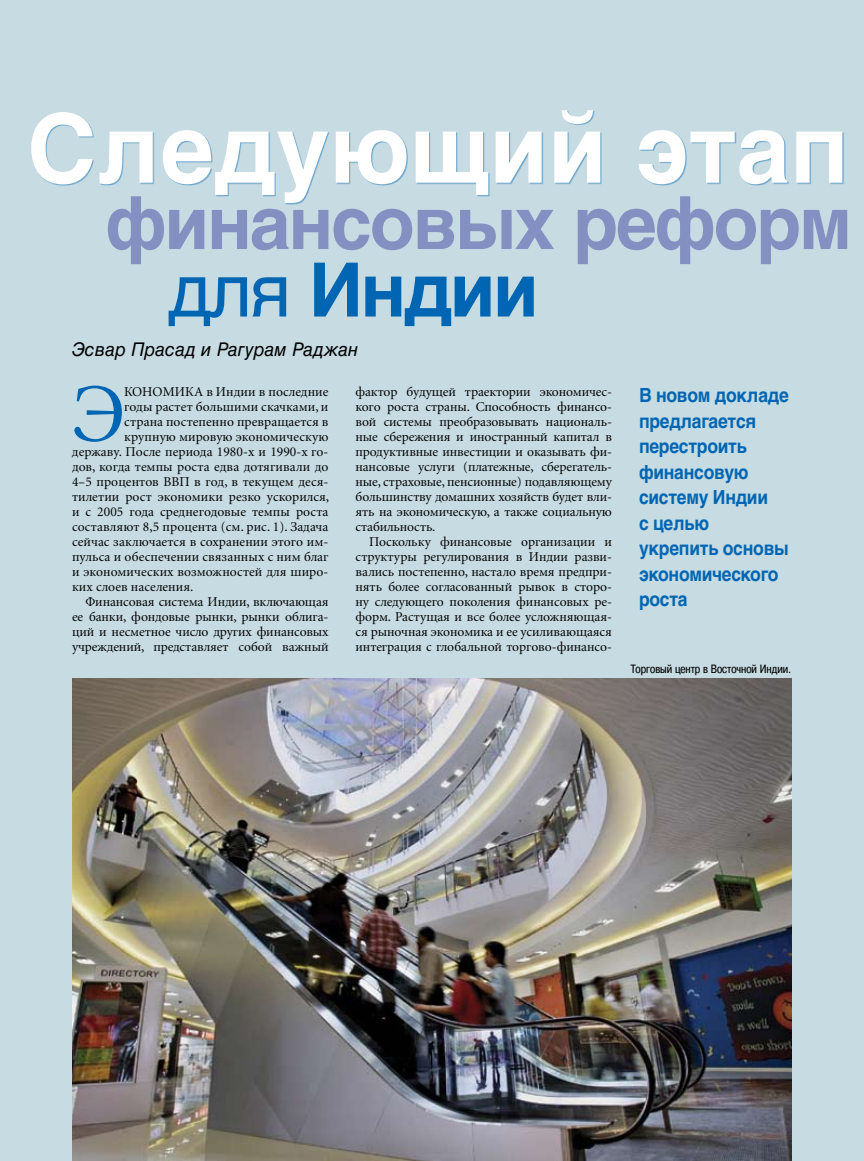
<style>
.page{position:relative;width:864px;height:1161px;background:#c6dbe2}
.page>*{position:absolute;margin:0;border:0;box-sizing:border-box;transform-origin:0 0}
.t1{font:700 96px "Helvetica Cyr";color:#fff}
.t2{font:82.8px "Minion Cyr";color:#0066b3}
.t3{font:700 75px "Helvetica Cyr";letter-spacing:-.035em;color:#0066b3}
.t4{font:700 73.5px "Helvetica Cyr";letter-spacing:-.03em;color:#8590c2}
.t5{font:700 19.5px/25.5px "Helvetica Cyr";letter-spacing:-.015em;color:#0066b3;scale:.9 1}
.t6{font:18.9px "Helvetica Cyr Inclined";color:#000;scale:.95 1}
.t7{font:13.5px/15px "Minion Cyr";letter-spacing:.005em;color:#000;text-align:justify}
.t8{font:12px "Pragmatica Cond C";color:#000}
.s1{font-family:"Helvetica Cyr Upright";font-weight:400}
</style>
<div class="page">
<div style="left:16px;top:94px;width:848px;height:133px;background:#0066b3;opacity:.45"></div>
<img style="left:72px;top:678px;width:720px;height:483px">
<h1 class="t1" style="left:27px;top:94px;width:823px">Следующий этап</h1>
<h3 class="t4" style="left:105px;top:181px;width:748px">финансовых реформ</h3>
<h3 class="t3" style="left:166px;top:247px;width:374px"><span class="s1">для</span> Индии</h3>
<h3 class="t6" style="left:72px;top:339px;width:303px">Эсвар Прасад и Рагурам Раджан</h3>
<h2 class="t2" style="left:72px;top:365px;width:55px">Э</h2>
<p class="t7" style="left:124px;top:384px;width:206px">КОНОМИКА в Индии в последние</p>
<p class="t7" style="left:124px;top:399px;width:206px">годы растет большими скачками, и</p>
<p class="t7" style="left:124px;top:414px;width:206px">страна постепенно превращается в</p>
<p class="t7" style="left:124px;top:429px;width:206px">крупную мировую экономическую</p>
<p class="t7" style="left:72px;top:444px;width:258px">державу. После периода 1980-х и 1990-х го-</p>
<p class="t7" style="left:72px;top:459px;width:258px">дов, когда темпы роста едва дотягивали до</p>
<p class="t7" style="left:72px;top:474px;width:258px">4–5 процентов ВВП в год, в текущем деся-</p>
<p class="t7" style="left:72px;top:489px;width:259px">тилетии рост экономики резко ускорился,</p>
<p class="t7" style="left:72px;top:504px;width:258px">и с 2005 года среднегодовые темпы роста</p>
<p class="t7" style="left:72px;top:519px;width:258px">составляют 8,5 процента (см. рис. 1). Задача</p>
<p class="t7" style="left:72px;top:534px;width:258px">сейчас заключается в сохранении этого им-</p>
<p class="t7" style="left:72px;top:549px;width:258px">пульса и обеспечении связанных с ним благ</p>
<p class="t7" style="left:72px;top:564px;width:258px">и экономических возможностей для широ-</p>
<p class="t7" style="left:72px;top:579px;width:121px">ких слоев населения.-</p>
<p class="t7" style="left:86px;top:594px;width:245px">Финансовая система Индии, включающая</p>
<p class="t7" style="left:72px;top:609px;width:258px">ее банки, фондовые рынки, рынки облига-</p>
<p class="t7" style="left:72px;top:624px;width:258px">ций и несметное число других финансовых</p>
<p class="t7" style="left:72px;top:639px;width:258px">учреждений, представляет собой важный</p>
<p class="t7" style="left:356px;top:384px;width:258px">фактор будущей траектории экономичес&shy;кого роста страны. Способность финансо&shy;вой системы преобразовывать националь&shy;ные сбережения и иностранный капитал в продуктивные инвестиции и оказывать фи&shy;нансовые услуги (платежные, сберегатель&shy;ные, страховые, пенсионные) подавляющему большинству домашних хозяйств будет вли&shy;ять на экономическую, а также социальную стабильность.-</p>
<p class="t7" style="left:356px;top:534px;width:258px;text-indent:14px">Поскольку финансовые организации и структуры регулирования в Индии разви&shy;вались постепенно, настало время предпри&shy;нять более согласованный рывок в сторо&shy;ну следующего поколения финансовых ре&shy;форм. Растущая и все более усложняющая&shy;ся рыночная экономика и ее усиливающаяся интеграция с глобальной торгово-финансо-</p>
<h3 class="t5" style="left:639px;top:383px;width:168px">В новом докладе предлагается перестроить финансовую систему Индии<br>с целью укрепить основы экономического роста</h3>
<p class="t8" style="left:631px;top:662px;width:160px">Торговый центр в Восточной Индии.</p>
</div>
